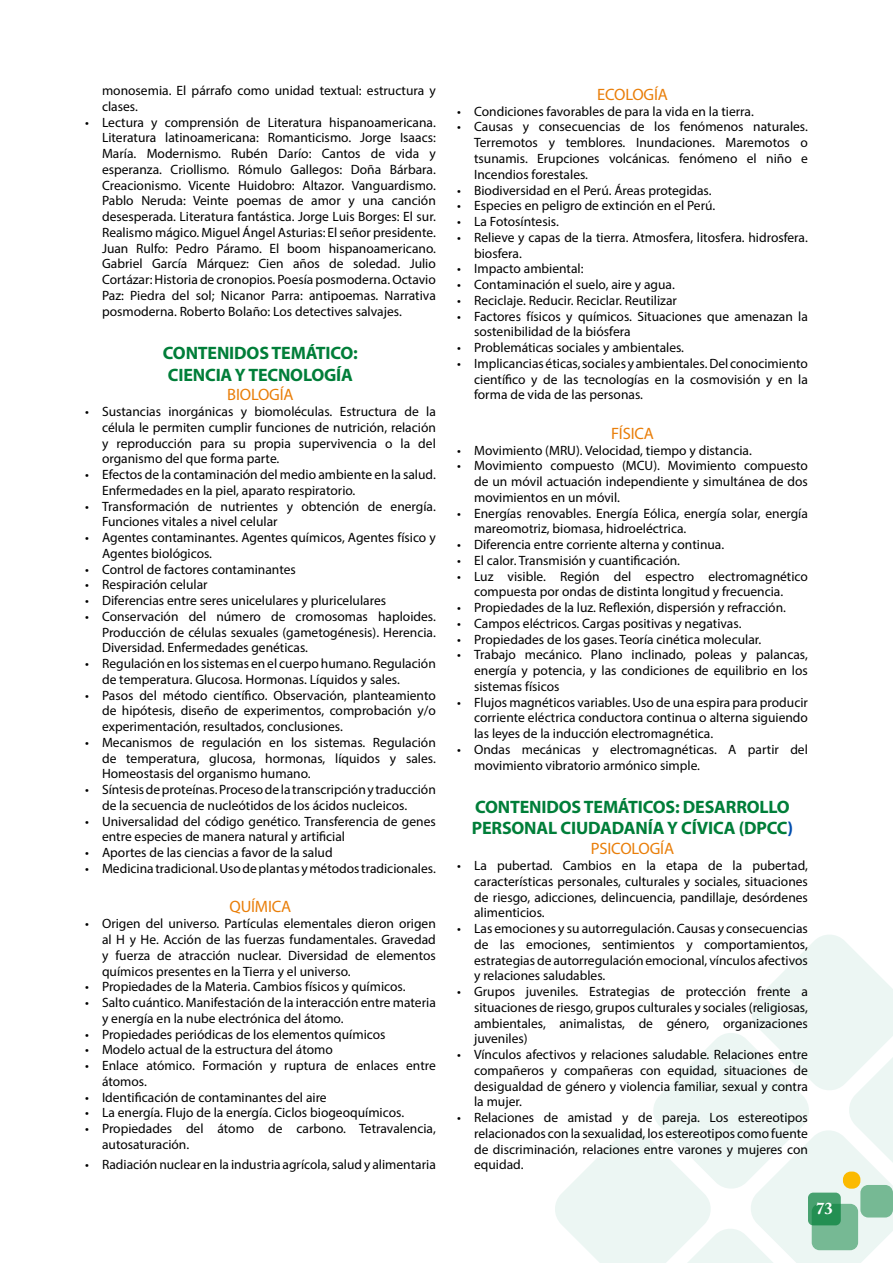
<style>
.page{position:relative;width:893px;height:1263px;background:#fff}
.page>*{position:absolute;margin:0;border:0;box-sizing:border-box;transform-origin:0 0}
.t1{font:700 18px/21.6px "Myriad Pro";letter-spacing:-.01em;color:#007e39}
.t2{font:700 16.65px "Adobe Caslon Pro";color:#fff}
.t3{font:16.5px "Myriad Pro";letter-spacing:-.01em;color:#e97e09}
.t4{font:13.5px/15.8px "Myriad Pro";color:#000;text-align:justify}
.s1{color:#004daf}
</style>
<div class="page">
<svg style="left:555px;top:935px;width:338px;height:328px"></svg>
<div style="left:860px;top:1185px;width:33px;height:32px;background:#76b994;border-radius:8px"></div>
<div style="left:812px;top:1204px;width:46px;height:46px;background:#76b994;border-radius:8px"></div>
<div style="left:843px;top:1171px;width:17px;height:18px;background:#fbba00;border-radius:8px"></div>
<svg style="left:808px;top:1192px;width:33px;height:33px"></svg>
<p class="t4" style="left:102px;top:83px;width:335px">monosemia. El párrafo como unidad textual: estructura y clases.</p>
<p class="t4" style="left:102px;top:114px;width:335px;text-indent:-17px">• Lectura y comprensión de Literatura hispanoamericana.<br>Literatura latinoamericana: Romanticismo. Jorge Isaacs:<br>María. Modernismo. Rubén Darío: Cantos de vida y esperanza. Criollismo. Rómulo Gallegos: Doña Bárbara.<br>Creacionismo. Vicente Huidobro: Altazor. Vanguardismo.<br>Pablo Neruda: Veinte poemas de amor y una canción desesperada. Literatura fantástica. Jorge Luis Borges: El sur.<br>Realismo mágico. Miguel Ángel Asturias: El señor presidente.<br>Juan Rulfo: Pedro Páramo. El boom hispanoamericano.<br>Gabriel García Márquez: Cien años de soledad. Julio Cortázar: Historia de cronopios. Poesía posmoderna. Octavio Paz: Piedra del sol; Nicanor Parra: antipoemas. Narrativa posmoderna. Roberto Bolaño: Los detectives salvajes.</p>
<h1 class="t1" style="left:163px;top:341px;width:196px">CONTENIDOS TEMÁTICO:<br>CIENCIA Y TECNOLOGÍA</h1>
<p class="t3" style="left:227px;top:385px;width:68px">BIOLOGÍA</p>
<p class="t4" style="left:102px;top:403px;width:335px;text-indent:-17px">• Sustancias inorgánicas y biomoléculas. Estructura de la célula le permiten cumplir funciones de nutrición, relación y reproducción para su propia supervivencia o la del organismo del que forma parte.</p>
<p class="t4" style="left:102px;top:466px;width:335px;text-indent:-17px">• Efectos de la contaminación del medio ambiente en la salud.<br>Enfermedades en la piel, aparato respiratorio.</p>
<p class="t4" style="left:102px;top:498px;width:335px;text-indent:-17px">• Transformación de nutrientes y obtención de energía.<br>Funciones vitales a nivel celular</p>
<p class="t4" style="left:102px;top:529px;width:335px;text-indent:-17px">• Agentes contaminantes. Agentes químicos, Agentes físico y<br>Agentes biológicos.</p>
<p class="t4" style="left:85px;top:561px;width:212px">• Control de factores contaminantes</p>
<p class="t4" style="left:85px;top:577px;width:124px">• Respiración celular</p>
<p class="t4" style="left:85px;top:592px;width:303px">• Diferencias entre seres unicelulares y pluricelulares</p>
<p class="t4" style="left:102px;top:608px;width:335px;text-indent:-17px">• Conservación del número de cromosomas haploides.<br>Producción de células sexuales (gametogénesis). Herencia.<br>Diversidad. Enfermedades genéticas.</p>
<p class="t4" style="left:102px;top:655px;width:335px;text-indent:-17px">• Regulación en los sistemas en el cuerpo humano. Regulación de temperatura. Glucosa. Hormonas. Líquidos y sales.</p>
<p class="t4" style="left:102px;top:687px;width:335px;text-indent:-17px">• Pasos del método científico. Observación, planteamiento de hipótesis, diseño de experimentos, comprobación y/o experimentación, resultados, conclusiones.</p>
<p class="t4" style="left:102px;top:734px;width:335px;text-indent:-17px">• Mecanismos de regulación en los sistemas. Regulación de temperatura, glucosa, hormonas, líquidos y sales.<br>Homeostasis del organismo humano.</p>
<p class="t4" style="left:102px;top:782px;width:335px;text-indent:-17px">• Síntesis de proteínas. Proceso de la transcripción y traducción de la secuencia de nucleótidos de los ácidos nucleicos.</p>
<p class="t4" style="left:102px;top:813px;width:335px;text-indent:-17px">• Universalidad del código genético. Transferencia de genes entre especies de manera natural y artificial</p>
<p class="t4" style="left:85px;top:845px;width:249px">• Aportes de las ciencias a favor de la salud</p>
<p class="t4" style="left:85px;top:860px;width:352px">• Medicina tradicional. Uso de plantas y métodos tradicionales.</p>
<p class="t3" style="left:229px;top:897px;width:63px">QUÍMICA</p>
<p class="t4" style="left:102px;top:916px;width:335px;text-indent:-17px">• Origen del universo. Partículas elementales dieron origen al H y He. Acción de las fuerzas fundamentales. Gravedad y fuerza de atracción nuclear. Diversidad de elementos químicos presentes en la Tierra y el universo.</p>
<p class="t4" style="left:85px;top:979px;width:322px">• Propiedades de la Materia. Cambios físicos y químicos.</p>
<p class="t4" style="left:102px;top:994px;width:335px;text-indent:-17px">• Salto cuántico. Manifestación de la interacción entre materia y energía en la nube electrónica del átomo.</p>
<p class="t4" style="left:85px;top:1026px;width:302px">• Propiedades periódicas de los elementos químicos</p>
<p class="t4" style="left:85px;top:1042px;width:249px">• Modelo actual de la estructura del átomo</p>
<p class="t4" style="left:102px;top:1057px;width:335px;text-indent:-17px">• Enlace atómico. Formación y ruptura de enlaces entre átomos.</p>
<p class="t4" style="left:85px;top:1089px;width:243px">• Identificación de contaminantes del aire</p>
<p class="t4" style="left:85px;top:1105px;width:321px">• La energía. Flujo de la energía. Ciclos biogeoquímicos.</p>
<p class="t4" style="left:102px;top:1120px;width:335px;text-indent:-17px">• Propiedades del átomo de carbono. Tetravalencia, autosaturación.</p>
<p class="t4" style="left:85px;top:1156px;width:352px">• Radiación nuclear en la industria agrícola, salud y alimentaria</p>
<p class="t3" style="left:597px;top:84px;width:72px">ECOLOGÍA</p>
<p class="t4" style="left:457px;top:103px;width:298px">• Condiciones favorables de para la vida en la tierra.</p>
<p class="t4" style="left:474px;top:119px;width:335px;text-indent:-17px">• Causas y consecuencias de los fenómenos naturales.<br>Terremotos y temblores. Inundaciones. Maremotos o tsunamis. Erupciones volcánicas. fenómeno el niño e Incendios forestales.</p>
<p class="t4" style="left:457px;top:182px;width:256px">• Biodiversidad en el Perú. Áreas protegidas.</p>
<p class="t4" style="left:457px;top:198px;width:260px">• Especies en peligro de extinción en el Perú.</p>
<p class="t4" style="left:457px;top:213px;width:103px">• La Fotosíntesis.</p>
<p class="t4" style="left:474px;top:229px;width:335px;text-indent:-17px">• Relieve y capas de la tierra. Atmosfera, litosfera. hidrosfera. biosfera.</p>
<p class="t4" style="left:457px;top:261px;width:128px">• Impacto ambiental:</p>
<p class="t4" style="left:457px;top:276px;width:219px">• Contaminación el suelo, aire y agua.</p>
<p class="t4" style="left:457px;top:292px;width:221px">• Reciclaje. Reducir. Reciclar. Reutilizar</p>
<p class="t4" style="left:474px;top:308px;width:335px;text-indent:-17px">• Factores físicos y químicos. Situaciones que amenazan la sostenibilidad de la biósfera</p>
<p class="t4" style="left:457px;top:339px;width:228px">• Problemáticas sociales y ambientales.</p>
<p class="t4" style="left:474px;top:355px;width:335px;text-indent:-17px">• Implicancias éticas, sociales y ambientales. Del conocimiento científico y de las tecnologías en la cosmovisión y en la forma de vida de las personas.</p>
<p class="t3" style="left:611px;top:423px;width:44px">FÍSICA</p>
<p class="t4" style="left:457px;top:442px;width:296px">• Movimiento (MRU). Velocidad, tiempo y distancia.</p>
<p class="t4" style="left:474px;top:458px;width:335px;text-indent:-17px">• Movimiento compuesto (MCU). Movimiento compuesto de un móvil actuación independiente y simultánea de dos movimientos en un móvil.</p>
<p class="t4" style="left:474px;top:505px;width:335px;text-indent:-17px">• Energías renovables. Energía Eólica, energía solar, energía mareomotriz, biomasa, hidroeléctrica.</p>
<p class="t4" style="left:457px;top:536px;width:269px">• Diferencia entre corriente alterna y continua.</p>
<p class="t4" style="left:457px;top:552px;width:224px">• El calor. Transmisión y cuantificación.</p>
<p class="t4" style="left:457px;top:568px;width:352px;text-align:center">• Luz visible. Región del espectro electromagnético compuesta por ondas de distinta longitud y frecuencia.</p>
<p class="t4" style="left:457px;top:600px;width:330px">• Propiedades de la luz. Reflexión, dispersión y refracción.</p>
<p class="t4" style="left:457px;top:615px;width:286px">• Campos eléctricos. Cargas positivas y negativas.</p>
<p class="t4" style="left:457px;top:631px;width:306px">• Propiedades de los gases. Teoría cinética molecular.</p>
<p class="t4" style="left:474px;top:647px;width:335px;text-indent:-17px">• Trabajo mecánico. Plano inclinado, poleas y palancas, energía y potencia, y las condiciones de equilibrio en los sistemas físicos</p>
<p class="t4" style="left:474px;top:694px;width:335px;text-indent:-17px">• Flujos magnéticos variables. Uso de una espira para producir corriente eléctrica conductora continua o alterna siguiendo las leyes de la inducción electromagnética.</p>
<p class="t4" style="left:474px;top:741px;width:335px;text-indent:-17px">• Ondas mecánicas y electromagnéticas. A partir del movimiento vibratorio armónico simple.</p>
<h1 class="t1" style="left:472px;top:795px;width:323px">CONTENIDOS TEMÁTICOS: DESARROLLO<br>PERSONAL CIUDADANÍA Y CÍVICA (DPCC<span class="s1">)</span></h1>
<p class="t3" style="left:591px;top:838px;width:85px">PSICOLOGÍA</p>
<p class="t4" style="left:474px;top:857px;width:335px;text-indent:-17px">• La pubertad. Cambios en la etapa de la pubertad, características personales, culturales y sociales, situaciones de riesgo, adicciones, delincuencia, pandillaje, desórdenes alimenticios.</p>
<p class="t4" style="left:474px;top:920px;width:335px;text-indent:-17px">• Las emociones y su autorregulación. Causas y consecuencias de las emociones, sentimientos y comportamientos, estrategias de autorregulación emocional, vínculos afectivos y relaciones saludables.</p>
<p class="t4" style="left:474px;top:983px;width:335px;text-indent:-17px">• Grupos juveniles. Estrategias de protección frente a situaciones de riesgo, grupos culturales y sociales (religiosas, ambientales, animalistas, de género, organizaciones juveniles)</p>
<p class="t4" style="left:474px;top:1046px;width:335px;text-indent:-17px">• Vínculos afectivos y relaciones saludable. Relaciones entre compañeros y compañeras con equidad, situaciones de desigualdad de género y violencia familiar, sexual y contra la mujer.</p>
<p class="t4" style="left:474px;top:1109px;width:335px;text-indent:-17px">• Relaciones de amistad y de pareja. Los estereotipos relacionados con la sexualidad, los estereotipos como fuente de discriminación, relaciones entre varones y mujeres con equidad.</p>
<p class="t2" style="left:816px;top:1199px;width:18px">73</p>
</div>
